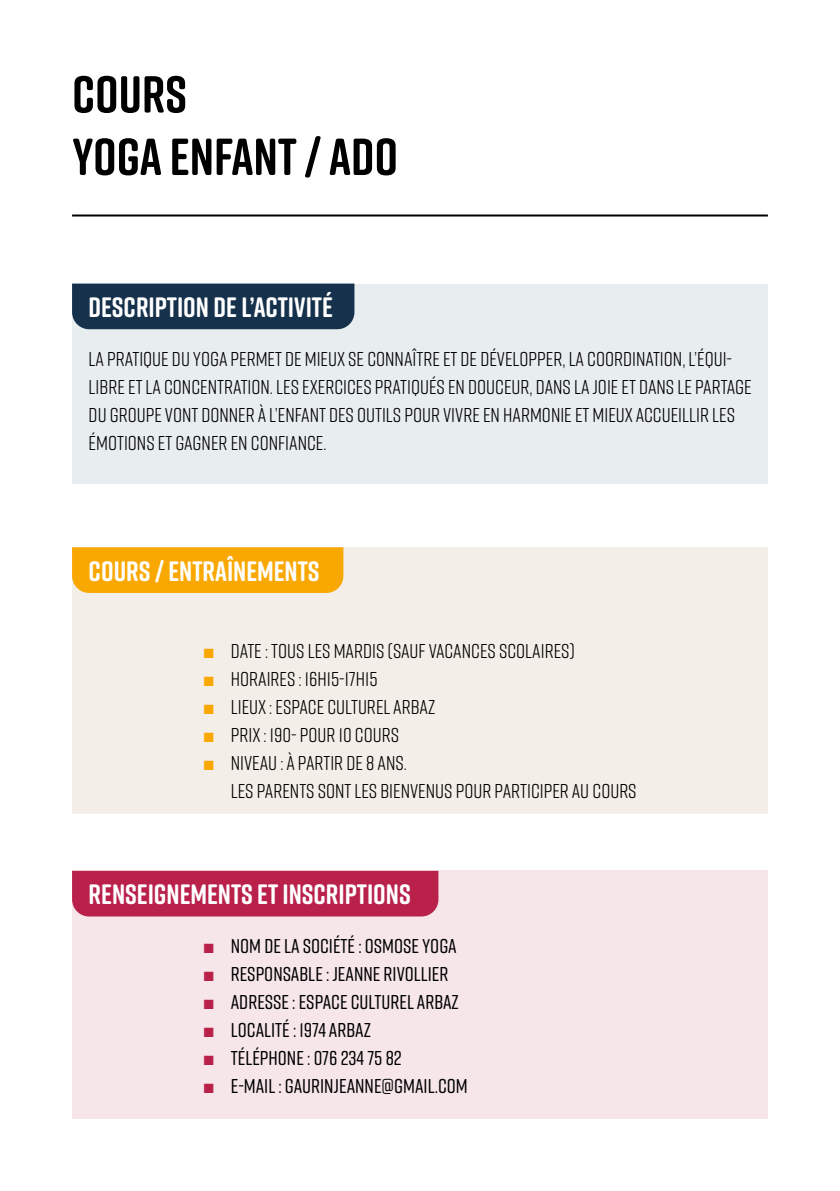
<style>
.page{position:relative;width:840px;height:1191px;background:#fff}
.page>*{position:absolute;margin:0;border:0;box-sizing:border-box;transform-origin:0 0}
.t1{font:700 52px/62.4px "Rift Soft";color:#000}
.t2{font:700 28px "Rift Soft";color:#fff}
.t3{font:20px/28px "Rift Soft";color:#000}
.t4{font:500 20px "Rift Soft";color:#000}
.s1{font-family:"Arial";color:#f8a800}
.s2{font-family:"Arial";font-weight:400;color:#b9214b}
</style>
<div class="page">
<hr style="left:72px;top:214px;width:695px;height:2px;background:#000">
<div style="left:72px;top:283px;width:695px;height:200px;background:#e8edf0"></div>
<div style="left:72px;top:547px;width:695px;height:267px;background:#f3eee7"></div>
<div style="left:72px;top:870px;width:695px;height:249px;background:#f6e6e9"></div>
<div style="left:72px;top:283px;width:282px;height:46px;background:#16314b"></div>
<div style="left:72px;top:547px;width:271px;height:46px;background:#f8a800"></div>
<div style="left:72px;top:871px;width:366px;height:45px;background:#b9214b"></div>
<h1 class="t1" style="left:72px;top:62px;width:327px">COURS<br>YOGA ENFANT / ADO</h1>
<h2 class="t2" style="left:89px;top:287px;width:245px">DESCRIPTION DE L’ACTIVITÉ</h2>
<p class="t3" style="left:89px;top:344px;width:664px">LA PRATIQUE DU YOGA PERMET DE MIEUX SE CONNAÎTRE ET DE DÉVELOPPER, LA COORDINATION, L’ÉQUI-LIBRE ET LA CONCENTRATION. LES EXERCICES PRATIQUÉS EN DOUCEUR, DANS LA JOIE ET DANS LE PARTAGE DU GROUPE VONT DONNER À L’ENFANT DES OUTILS POUR VIVRE EN HARMONIE ET MIEUX ACCUEILLIR LES ÉMOTIONS ET GAGNER EN CONFIANCE.</p>
<h2 class="t2" style="left:89px;top:551px;width:232px">COURS / ENTRAÎNEMENTS</h2>
<p class="t3" style="left:203px;top:635px;width:373px"><span class="s1">■</span> DATE : TOUS LES MARDIS (SAUF VACANCES SCOLAIRES)</p>
<p class="t3" style="left:203px;top:663px;width:176px"><span class="s1">■</span> HORAIRES : 16H15-17H15</p>
<p class="t3" style="left:203px;top:691px;width:234px"><span class="s1">■</span> LIEUX : ESPACE CULTUREL ARBAZ</p>
<p class="t3" style="left:203px;top:719px;width:198px"><span class="s1">■</span> PRIX : 190- POUR 10 COURS</p>
<p class="t3" style="left:231px;top:747px;width:407px;text-indent:-28px"><span class="s1">■</span> NIVEAU : À PARTIR DE 8 ANS.<br>LES PARENTS SONT LES BIENVENUS POUR PARTICIPER AU COURS</p>
<h2 class="t2" style="left:89px;top:874px;width:323px">RENSEIGNEMENTS ET INSCRIPTIONS</h2>
<p class="t4" style="left:203px;top:932px;width:255px"><span class="s2">■</span> NOM DE LA SOCIÉTÉ : OSMOSE YOGA</p>
<p class="t4" style="left:203px;top:960px;width:247px"><span class="s2">■</span> RESPONSABLE : JEANNE RIVOLLIER</p>
<p class="t4" style="left:203px;top:988px;width:257px"><span class="s2">■</span> ADRESSE : ESPACE CULTUREL ARBAZ</p>
<p class="t4" style="left:203px;top:1016px;width:169px"><span class="s2">■</span> LOCALITÉ : 1974 ARBAZ</p>
<p class="t4" style="left:203px;top:1044px;width:200px"><span class="s2">■</span> TÉLÉPHONE : 076 234 75 82</p>
<p class="t4" style="left:203px;top:1072px;width:266px"><span class="s2">■</span> E-MAIL : GAURINJEANNE@GMAIL.COM</p>
</div>
